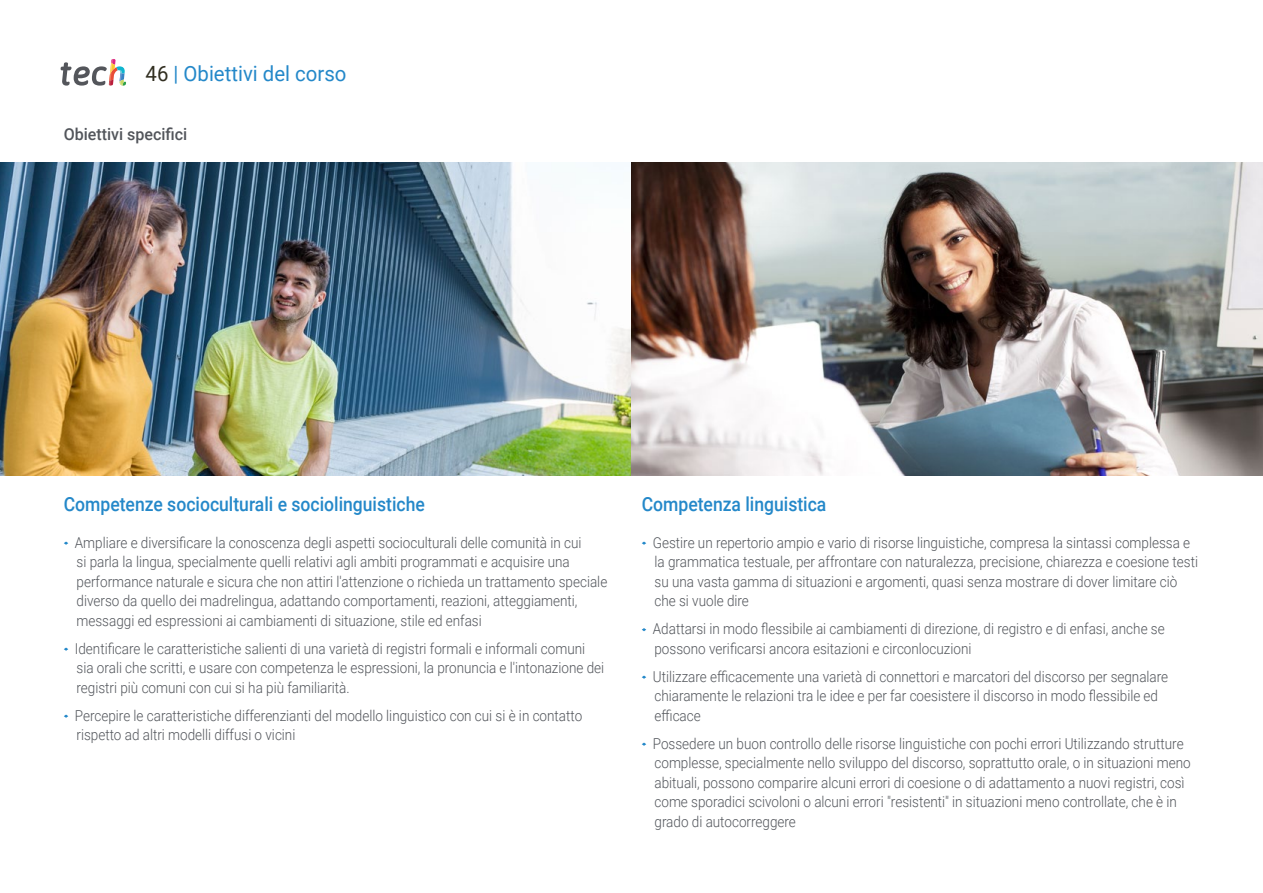
<style>
.page{position:relative;width:1263px;height:893px;background:#fff}
.page>*{position:absolute;margin:0;border:0;box-sizing:border-box;transform-origin:0 0}
.t1{font:21px "Roboto";color:#2488c9}
.t2{font:500 19.5px "Roboto";color:#2488c9;scale:.9 1}
.t3{font:500 16.5px "Roboto";color:#52555b}
.t4{font:300 15px/19.5px "Roboto";color:#52555b;scale:.9 1}
.s1{color:#312e20}
</style>
<div class="page">
<svg style="left:61px;top:59px;width:65px;height:27px"></svg>
<img style="left:0;top:162px;width:1263px;height:313px">
<h1 class="t1" style="left:146px;top:59px;width:202px"><span class="s1">46</span> | Obiettivi del corso</h1>
<p class="t3" style="left:64px;top:123px;width:125px">Obiettivi specifici</p>
<h2 class="t2" style="left:64px;top:491px;width:403px">Competenze socioculturali e sociolinguistiche</h2>
<p class="t4" style="left:75px;top:532px;width:593px">Ampliare e diversificare la conoscenza degli aspetti socioculturali delle comunità in cui<br>si parla la lingua, specialmente quelli relativi agli ambiti programmati e acquisire una performance naturale e sicura che non attiri l'attenzione o richieda un trattamento speciale diverso da quello dei madrelingua, adattando comportamenti, reazioni, atteggiamenti, messaggi ed espressioni ai cambiamenti di situazione, stile ed enfasi</p>
<p class="t4" style="left:75px;top:638px;width:590px">Identificare le caratteristiche salienti di una varietà di registri formali e informali comuni sia orali che scritti, e usare con competenza le espressioni, la pronuncia e l'intonazione dei registri più comuni con cui si ha più familiarità.</p>
<p class="t4" style="left:75px;top:705px;width:565px">Percepire le caratteristiche differenzianti del modello linguistico con cui si è in contatto rispetto ad altri modelli diffusi o vicini</p>
<h2 class="t2" style="left:642px;top:491px;width:207px">Competenza linguistica</h2>
<p class="t4" style="left:653px;top:532px;width:607px">Gestire un repertorio ampio e vario di risorse linguistiche, compresa la sintassi complessa e la grammatica testuale, per affrontare con naturalezza, precisione, chiarezza e coesione testi su una vasta gamma di situazioni e argomenti, quasi senza mostrare di dover limitare ciò che si vuole dire</p>
<p class="t4" style="left:653px;top:619px;width:570px">Adattarsi in modo flessibile ai cambiamenti di direzione, di registro e di enfasi, anche se possono verificarsi ancora esitazioni e circonlocuzioni</p>
<p class="t4" style="left:653px;top:666px;width:574px">Utilizzare efficacemente una varietà di connettori e marcatori del discorso per segnalare chiaramente le relazioni tra le idee e per far coesistere il discorso in modo flessibile ed efficace</p>
<p class="t4" style="left:653px;top:733px;width:599px">Possedere un buon controllo delle risorse linguistiche con pochi errori Utilizzando strutture complesse, specialmente nello sviluppo del discorso, soprattutto orale, o in situazioni meno abituali, possono comparire alcuni errori di coesione o di adattamento a nuovi registri, così come sporadici scivoloni o alcuni errori "resistenti" in situazioni meno controllate, che è in grado di autocorreggere</p>
</div>
